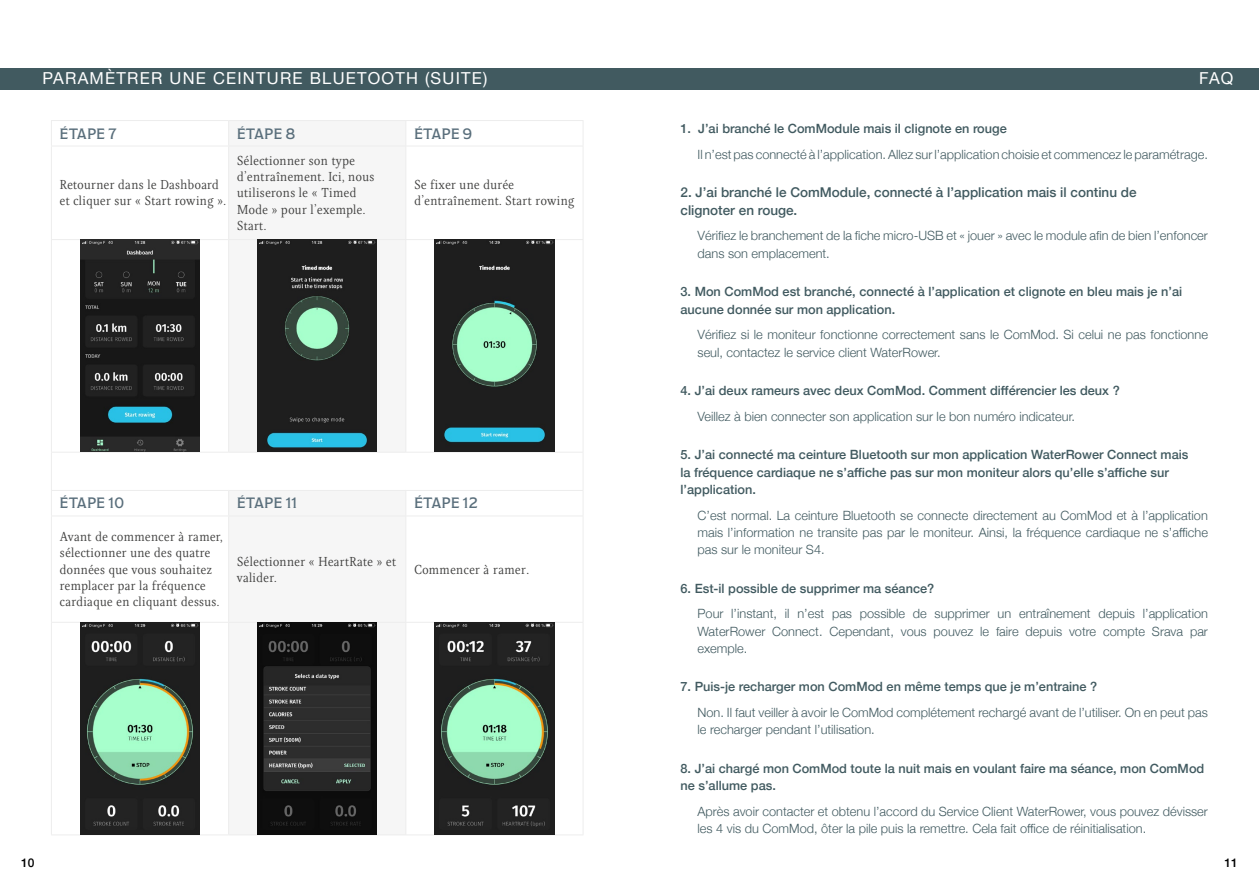
<style>
.page{position:relative;width:1259px;height:893px;background:#fff}
.page>*{position:absolute;margin:0;border:0;box-sizing:border-box;transform-origin:0 0}
.t1{font:16.5px "Helvetica Neue";letter-spacing:.075em;color:#fff}
.t2{font:300 15px "Modesto Text";letter-spacing:.025em;color:#596e7b}
.t3{font:13.5px/16.2px "Eskapade";letter-spacing:.025em;color:#3c3c3b}
.t4{font:500 13.5px/17.2px "Helvetica Neue";color:#415a60}
.t5{font:300 12.75px/17.2px "Helvetica Neue";color:#415a60}
.t6{font:500 12.75px/17.2px "Helvetica Neue";color:#415a60}
.t7{font:500 12px "Helvetica Neue";color:#000}
.s1{font-size:14.25px}
</style>
<div class="page">
<div style="left:0;top:68px;width:629px;height:21px;background:#415a60"></div>
<svg style="left:229px;top:121px;width:176px;height:713px;fill:#f6f6f6"></svg>
<svg style="left:51px;top:121px;width:1px;height:25px"></svg>
<hr style="left:51px;top:146px;width:1px;height:93px;background:#ededed">
<hr style="left:51px;top:240px;width:1px;height:212px;background:#ededed">
<hr style="left:51px;top:453px;width:1px;height:37px;background:#ededed">
<svg style="left:51px;top:491px;width:1px;height:25px"></svg>
<hr style="left:51px;top:516px;width:1px;height:106px;background:#ededed">
<hr style="left:51px;top:623px;width:1px;height:211px;background:#ededed">
<hr style="left:51px;top:120px;width:178px;height:1px;background:#ededed">
<hr style="left:229px;top:120px;width:177px;height:1px;background:#ededed">
<hr style="left:406px;top:120px;width:177px;height:1px;background:#ededed">
<hr style="left:51px;top:146px;width:178px;height:1px;background:#ededed">
<hr style="left:229px;top:146px;width:177px;height:1px;background:#ededed">
<hr style="left:406px;top:146px;width:177px;height:1px;background:#ededed">
<hr style="left:51px;top:239px;width:178px;height:1px;background:#ededed">
<hr style="left:229px;top:239px;width:177px;height:1px;background:#ededed">
<hr style="left:406px;top:239px;width:177px;height:1px;background:#ededed">
<hr style="left:51px;top:452px;width:178px;height:1px;background:#ededed">
<hr style="left:229px;top:452px;width:177px;height:1px;background:#ededed">
<hr style="left:406px;top:452px;width:177px;height:1px;background:#ededed">
<hr style="left:51px;top:490px;width:178px;height:1px;background:#ededed">
<hr style="left:229px;top:490px;width:177px;height:1px;background:#ededed">
<hr style="left:406px;top:490px;width:177px;height:1px;background:#ededed">
<hr style="left:51px;top:516px;width:178px;height:1px;background:#ededed">
<hr style="left:229px;top:516px;width:177px;height:1px;background:#ededed">
<hr style="left:406px;top:516px;width:177px;height:1px;background:#ededed">
<hr style="left:51px;top:622px;width:178px;height:1px;background:#ededed">
<hr style="left:229px;top:622px;width:177px;height:1px;background:#ededed">
<hr style="left:406px;top:622px;width:177px;height:1px;background:#ededed">
<svg style="left:228px;top:121px;width:1px;height:25px"></svg>
<svg style="left:405px;top:121px;width:1px;height:25px"></svg>
<svg style="left:583px;top:121px;width:1px;height:24px"></svg>
<hr style="left:228px;top:146px;width:1px;height:93px;background:#ededed">
<hr style="left:405px;top:146px;width:1px;height:93px;background:#ededed">
<hr style="left:583px;top:146px;width:1px;height:93px;background:#ededed">
<hr style="left:228px;top:240px;width:1px;height:212px;background:#ededed">
<hr style="left:405px;top:240px;width:1px;height:212px;background:#ededed">
<hr style="left:583px;top:240px;width:1px;height:212px;background:#ededed">
<hr style="left:583px;top:453px;width:1px;height:37px;background:#ededed">
<svg style="left:228px;top:491px;width:1px;height:25px"></svg>
<svg style="left:405px;top:491px;width:1px;height:25px"></svg>
<svg style="left:583px;top:491px;width:1px;height:24px"></svg>
<hr style="left:228px;top:516px;width:1px;height:106px;background:#ededed">
<hr style="left:405px;top:516px;width:1px;height:106px;background:#ededed">
<hr style="left:583px;top:516px;width:1px;height:106px;background:#ededed">
<hr style="left:228px;top:623px;width:1px;height:211px;background:#ededed">
<hr style="left:405px;top:623px;width:1px;height:211px;background:#ededed">
<hr style="left:583px;top:623px;width:1px;height:211px;background:#ededed">
<hr style="left:51px;top:834px;width:178px;height:1px;background:#ededed">
<hr style="left:229px;top:834px;width:177px;height:1px;background:#ededed">
<hr style="left:406px;top:834px;width:177px;height:1px;background:#ededed">
<img style="left:80px;top:240px;width:120px;height:212px">
<img style="left:258px;top:240px;width:119px;height:212px">
<img style="left:435px;top:240px;width:119px;height:212px">
<img style="left:80px;top:623px;width:120px;height:211px">
<img style="left:258px;top:623px;width:119px;height:211px">
<img style="left:435px;top:623px;width:119px;height:211px">
<div style="left:629px;top:68px;width:630px;height:21px;background:#415a60"></div>
<p class="t1" style="left:43px;top:67px;width:446px">PARAMÈTRER UNE CEINTURE BLUETOOTH (SUITE)</p>
<p class="t1" style="left:1199px;top:67px;width:36px">FAQ</p>
<p class="t6" style="left:680px;top:119px;width:328px">1. J’ai branché le ComModule mais il clignote en rouge</p>
<p class="t5" style="left:697px;top:145px;width:512px">Il n’est pas connecté à l’application. Allez sur l’application choisie et commencez le paramétrage.</p>
<p class="t4" style="left:680px;top:183px;width:457px">2. J’ai branché le ComModule, connecté à l’application mais il continu de clignoter en rouge.</p>
<p class="t5" style="left:697px;top:226px;width:512px">Vérifiez le branchement de la fiche micro-USB et « jouer » avec le module afin de bien l’enfoncer dans son emplacement.</p>
<p class="t6" style="left:680px;top:282px;width:503px">3. Mon ComMod est branché, connecté à l’application et clignote en bleu mais je n’ai aucune donnée sur mon application.</p>
<p class="t5" style="left:697px;top:325px;width:512px">Vérifiez si le moniteur fonctionne correctement sans le ComMod. Si celui ne pas fonctionne seul, contactez le service client WaterRower.</p>
<p class="t6" style="left:680px;top:381px;width:441px">4. J’ai deux rameurs avec deux ComMod. Comment différencier les deux ?</p>
<p class="t5" style="left:697px;top:407px;width:379px">Veillez à bien connecter son application sur le bon numéro indicateur.</p>
<p class="t6" style="left:680px;top:445px;width:509px">5. J’ai connecté ma ceinture Bluetooth sur mon application WaterRower Connect mais la fréquence cardiaque ne s’affiche pas sur mon moniteur alors qu’elle s’affiche sur l’application.</p>
<p class="t5" style="left:697px;top:505px;width:512px;text-align:justify">C’est normal. La ceinture Bluetooth se connecte directement au ComMod et à l’application mais l’information ne transite pas par le moniteur. Ainsi, la fréquence cardiaque ne s’affiche pas sur le moniteur S4.</p>
<p class="t6" style="left:680px;top:578px;width:255px">6. Est-il possible de supprimer ma séance?</p>
<p class="t5" style="left:697px;top:604px;width:512px;text-align:justify">Pour l’instant, il n’est pas possible de supprimer un entraînement depuis l’application WaterRower Connect. Cependant, vous pouvez le faire depuis votre compte Srava par exemple.</p>
<p class="t6" style="left:680px;top:677px;width:418px">7. Puis-je recharger mon ComMod en même temps que je m’entraine ?</p>
<p class="t5" style="left:697px;top:703px;width:512px">Non. Il faut veiller à avoir le ComMod complétement rechargé avant de l’utiliser. On en peut pas le recharger pendant l’utilisation.</p>
<p class="t6" style="left:680px;top:759px;width:525px">8. J’ai chargé mon ComMod toute la nuit mais en voulant faire ma séance, mon ComMod ne s’allume pas.</p>
<p class="t5" style="left:697px;top:802px;width:512px">Après avoir contacter et obtenu l’accord du Service Client WaterRower, vous pouvez dévisser les 4 vis du ComMod, ôter la pile puis la remettre. Cela fait office de réinitialisation.</p>
<p class="t2" style="left:60px;top:126px;width:58px">ÉTAPE 7</p>
<p class="t2" style="left:237px;top:126px;width:59px">ÉTAPE 8</p>
<p class="t2" style="left:414px;top:126px;width:59px">ÉTAPE 9</p>
<p class="t3" style="left:237px;top:151px;width:139px">Sélectionner son type d’entraînement. Ici, nous utiliserons le « Timed<br>Mode » pour l’exemple.<br>Start.</p>
<p class="t3" style="left:414px;top:176px;width:162px">Se fixer une durée d’entraînement. Start rowing</p>
<p class="t3" style="left:60px;top:176px;width:168px">Retourner dans le Dashboard et cliquer sur « Start rowing ».</p>
<p class="t2" style="left:60px;top:495px;width:66px">ÉTAPE 10</p>
<p class="t2" style="left:237px;top:495px;width:61px">ÉTAPE 11</p>
<p class="t2" style="left:414px;top:495px;width:65px">ÉTAPE 12</p>
<p class="t3" style="left:60px;top:528px;width:164px">Avant de commencer à ramer, sélectionner une des quatre données que vous souhaitez remplacer par la fréquence cardiaque en cliquant dessus.</p>
<p class="t3" style="left:237px;top:552px;width:161px">Sélectionner « HeartRate » et valider.</p>
<p class="t3" style="left:414px;top:560px;width:116px">Commencer à ramer<span class="s1">.</span></p>
<p class="t7" style="left:21px;top:853px;width:15px">10</p>
<p class="t7" style="left:1224px;top:853px;width:15px">11</p>
</div>
